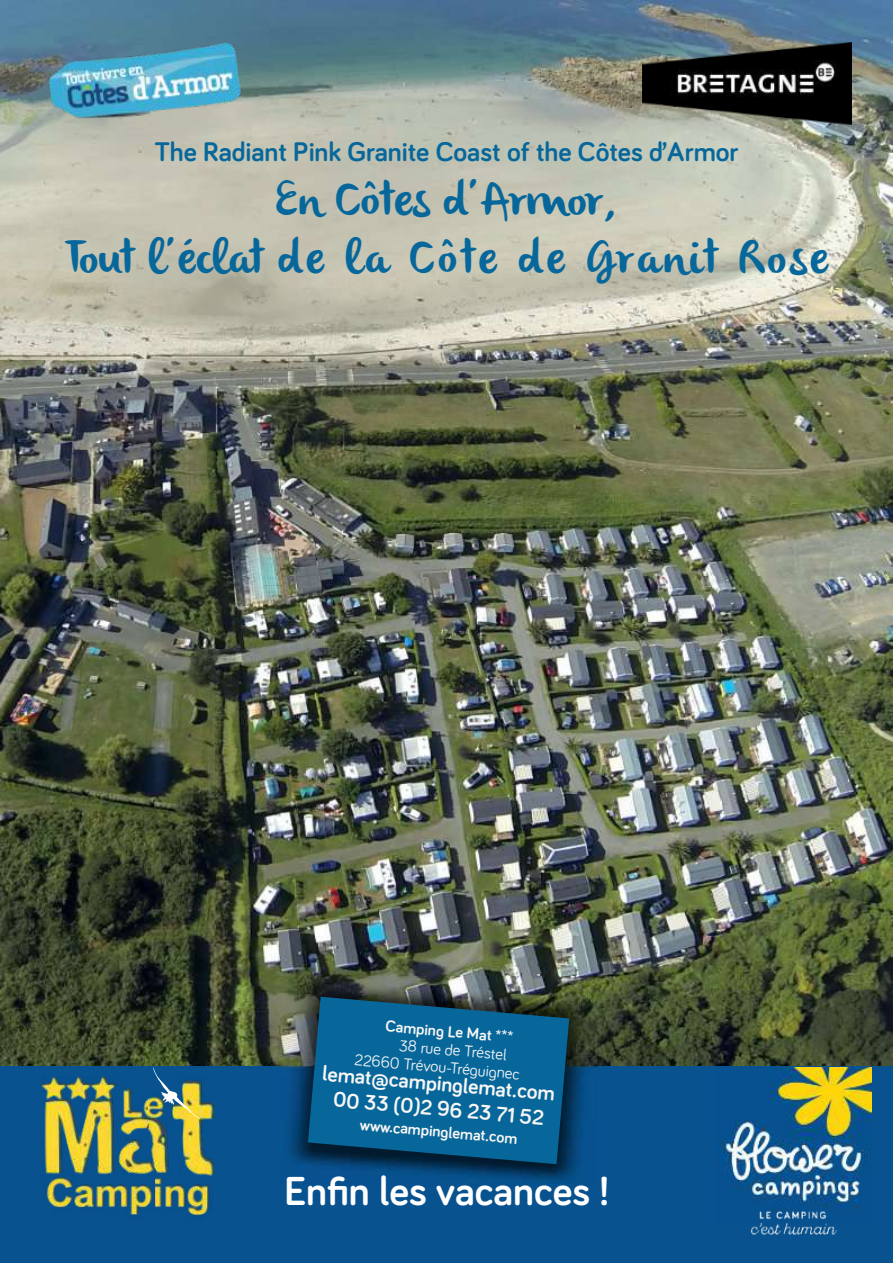
<style>
.page{position:relative;width:893px;height:1263px;background:#fff}
.page>*{position:absolute;margin:0;border:0;box-sizing:border-box;transform-origin:0 0}
.t1{font:47.7px/57.2px "olivier";letter-spacing:.01em;color:#07679b;text-align:center}
.t2{font:700 41.7px "Bariol";color:#fff}
.t3{font:700 27.75px "Bariol";color:#07679b}
.t4{font:700 21.6px "Bariol";color:#f7f6f5}
.t5{font:16.2px/18px "Bariol";color:#f7f6f5}
.t6{font:700 16.2px "Bariol";color:#f7f6f5}
</style>
<div class="page">
<img style="left:0;top:0;width:893px;height:1066px">
<div style="left:0;top:1066px;width:893px;height:197px;background:#07528f"></div>
<img style="left:643px;top:43px;width:209px;height:81px">
<img style="left:42px;top:43px;width:205px;height:76px">
<img style="left:279px;top:976px;width:318px;height:205px">
<svg style="left:308px;top:997px;width:261px;height:167px;background:#095d8a"></svg>
<img style="left:43px;top:1077px;width:170px;height:139px">
<img style="left:153px;top:1067px;width:47px;height:52px">
<img style="left:722px;top:1067px;width:150px;height:81px">
<img style="left:722px;top:1148px;width:145px;height:87px">
<p class="t3" style="left:154px;top:139px;width:586px">The Radiant Pink Granite Coast of the Côtes d’Armor</p>
<p class="t1" style="left:64px;top:175px;width:767px">En Côtes d’Armor,<br>Tout l’éclat de la Côte de Granit Rose</p>
<p class="t6" style="left:386px;top:1018px;width:130px;rotate:5deg">Camping Le Mat ***</p>
<p class="t5" style="left:357px;top:1033px;width:167px;text-indent:43px;rotate:5deg">38 rue de Tréstel<br>22660 Trévou-Tréguignec</p>
<p class="t4" style="left:334px;top:1089px;width:213px;rotate:5deg">00 33 (0)2 96 23 71 52</p>
<p class="t4" style="left:323px;top:1063px;width:235px;rotate:5deg">lemat@campinglemat.com</p>
<p class="t6" style="left:361px;top:1117px;width:160px;rotate:5deg">www.campinglemat.com</p>
<p class="t2" style="left:284px;top:1172px;width:326px">Enfin les vacances !</p>
</div>
